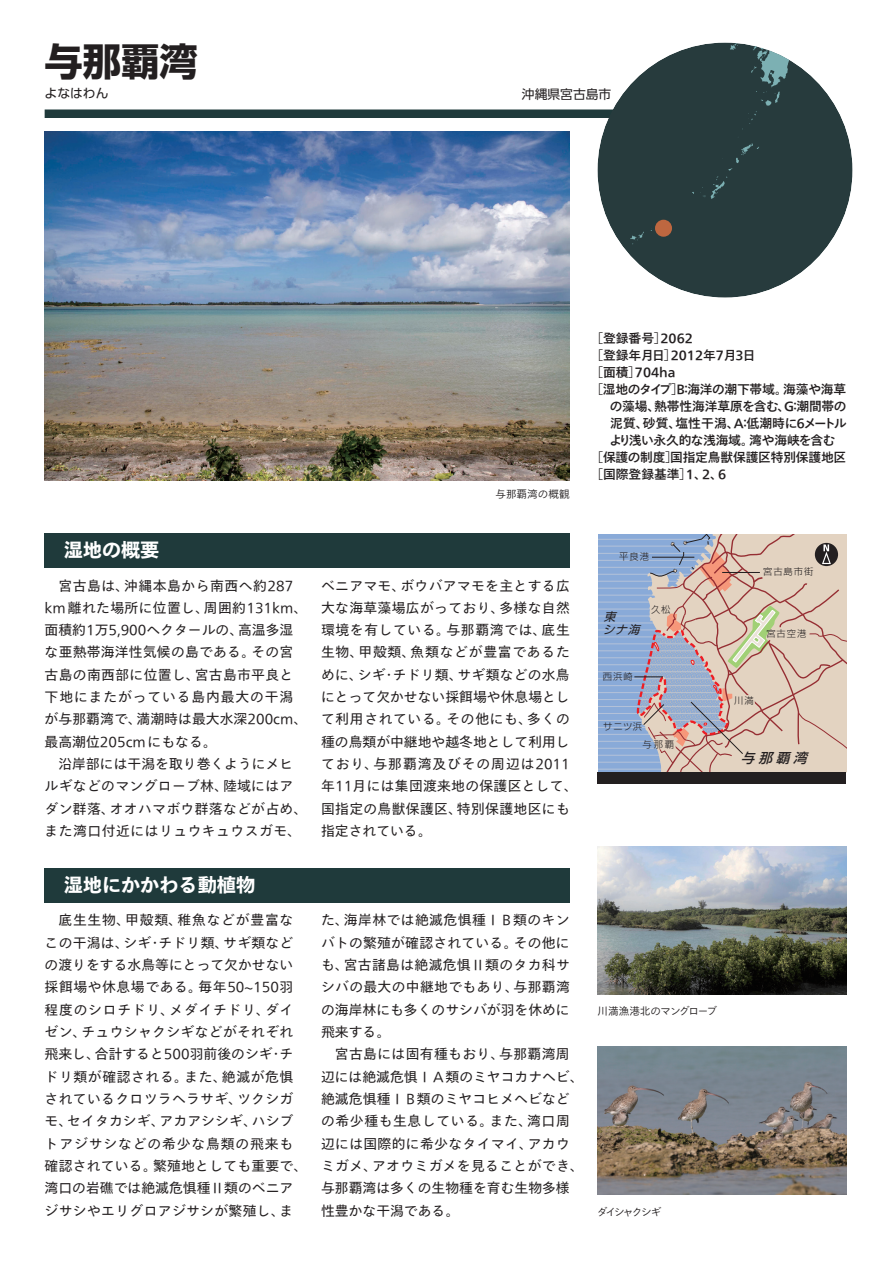
<style>
.page{position:relative;width:893px;height:1263px;background:#fff}
.page>*{position:absolute;margin:0;border:0;box-sizing:border-box;transform-origin:0 0}
.t1{font:700 38.25px "UD Shin Go Pr 6 N";color:#231f20}
.日本の湿地J本文{font:800 19.2px "Tazugane Gothic Std N";color:#fff}
.日本の湿地J本文-2{font:13.8px/22.4px "Tazugane Gothic Std N";letter-spacing:.025em;color:#231f20}
.t2{font:italic 500 13.5px "Shin Go Pr 6 N";color:#231f20}
.t3{font:500 12.75px/17px "Tazugane Gothic Std N";letter-spacing:-.01em;color:#231f20;text-align:justify}
.t4{font:12.75px "UD Shin Go Pr 6 N";color:#231f20}
.t5{font:italic 11.55px/13.5px "Shin Go Pr 6 N";color:#231f20}
.t6{font:300 10.65px "Tazugane Gothic Std N";letter-spacing:-.07em;color:#231f20}
.t7{font:300 10.65px "Tazugane Gothic Std N";color:#231f20}
.t8{font:300 10.65px "Tazugane Gothic Std N";letter-spacing:-.165em;color:#231f20}
.t9{font:300 9.3px "Shin Go Pr 6 N";letter-spacing:.1em;color:#231f20}
</style>
<div class="page">
<div style="left:45px;top:109px;width:606px;height:9px;background:#1f3a3b"></div>
<div style="left:597px;top:43px;width:256px;height:255px;background:#273b3d;border-radius:50%"></div>
<svg style="left:630px;top:232px;width:14px;height:13px"></svg>
<svg style="left:702px;top:143px;width:57px;height:56px"></svg>
<svg style="left:730px;top:43px;width:116px;height:87px"></svg>
<div style="left:655px;top:220px;width:17px;height:17px;background:#be6740;border-radius:50%"></div>
<img style="left:45px;top:132px;width:525px;height:348px">
<div style="left:597px;top:534px;width:249px;height:250px;background:#89aad8"></div>
<hr style="left:597px;top:546px;width:108px;height:1px;background:#b4c2d8">
<hr style="left:597px;top:539px;width:116px;height:1px;background:#b4c2d8">
<hr style="left:597px;top:553px;width:114px;height:1px;background:#b4c2d8">
<hr style="left:597px;top:560px;width:114px;height:1px;background:#b4c2d8">
<hr style="left:597px;top:567px;width:114px;height:1px;background:#b4c2d8">
<hr style="left:597px;top:574px;width:114px;height:1px;background:#b4c2d8">
<hr style="left:597px;top:581px;width:114px;height:1px;background:#b4c2d8">
<hr style="left:597px;top:588px;width:114px;height:1px;background:#b4c2d8">
<hr style="left:597px;top:595px;width:114px;height:1px;background:#b4c2d8">
<hr style="left:597px;top:602px;width:114px;height:1px;background:#b4c2d8">
<hr style="left:597px;top:609px;width:114px;height:1px;background:#b4c2d8">
<hr style="left:597px;top:616px;width:114px;height:1px;background:#b4c2d8">
<hr style="left:597px;top:623px;width:114px;height:1px;background:#b4c2d8">
<hr style="left:597px;top:630px;width:114px;height:1px;background:#b4c2d8">
<hr style="left:597px;top:637px;width:114px;height:1px;background:#b4c2d8">
<hr style="left:597px;top:644px;width:114px;height:1px;background:#b4c2d8">
<hr style="left:597px;top:650px;width:114px;height:1px;background:#b4c2d8">
<hr style="left:597px;top:657px;width:114px;height:1px;background:#b4c2d8">
<hr style="left:597px;top:664px;width:114px;height:1px;background:#b4c2d8">
<hr style="left:597px;top:671px;width:114px;height:1px;background:#b4c2d8">
<hr style="left:597px;top:678px;width:114px;height:1px;background:#b4c2d8">
<hr style="left:597px;top:685px;width:114px;height:1px;background:#b4c2d8">
<hr style="left:597px;top:692px;width:122px;height:1px;background:#b4c2d8">
<hr style="left:597px;top:699px;width:123px;height:1px;background:#b4c2d8">
<hr style="left:597px;top:706px;width:123px;height:1px;background:#b4c2d8">
<hr style="left:597px;top:713px;width:122px;height:1px;background:#b4c2d8">
<hr style="left:597px;top:720px;width:126px;height:1px;background:#b4c2d8">
<hr style="left:597px;top:727px;width:129px;height:1px;background:#b4c2d8">
<hr style="left:597px;top:734px;width:114px;height:1px;background:#b4c2d8">
<hr style="left:597px;top:741px;width:114px;height:1px;background:#b4c2d8">
<hr style="left:597px;top:748px;width:114px;height:1px;background:#b4c2d8">
<hr style="left:597px;top:755px;width:114px;height:1px;background:#b4c2d8">
<hr style="left:597px;top:762px;width:114px;height:1px;background:#b4c2d8">
<hr style="left:597px;top:769px;width:114px;height:1px;background:#b4c2d8">
<div style="left:597px;top:772px;width:249px;height:12px;background:#231f20"></div>
<svg style="left:633px;top:534px;width:213px;height:238px"></svg>
<div style="left:45px;top:534px;width:525px;height:34px;background:#1f3a3b"></div>
<div style="left:45px;top:868px;width:525px;height:34px;background:#1f3a3b"></div>
<img style="left:597px;top:1047px;width:249px;height:148px">
<img style="left:597px;top:846px;width:249px;height:148px">
<p class="t1" style="left:45px;top:30px;width:155px">与那覇湾</p>
<p class="t4" style="left:45px;top:83px;width:65px">よなはわん</p>
<p class="t4" style="left:522px;top:84px;width:91px">沖縄県宮古島市</p>
<p class="日本の湿地J本文" style="left:45px;top:539px;width:116px">　湿地の概要</p>
<p class="日本の湿地J本文-2" style="left:45px;top:575px;width:264px;text-indent:14px">宮古島は、沖縄本島から南西へ約287 km 離れた場所に位置し、周囲約131km、面積約1万5,900ヘクタールの、高温多湿な亜熱帯海洋性気候の島である。その宮古島の南西部に位置し、宮古島市平良と下地にまたがっている島内最大の干潟が与那覇湾で、満潮時は最大水深200cm、最高潮位205cmにもなる。</p>
<p class="日本の湿地J本文-2" style="left:45px;top:753px;width:264px;text-indent:14px">沿岸部には干潟を取り巻くようにメヒルギなどのマングローブ林、陸域にはアダン群落、オオハマボウ群落などが占め、また湾口付近にはリュウキュウスガモ、</p>
<p class="t7" style="left:495px;top:487px;width:76px">与那覇湾の概観</p>
<p class="日本の湿地J本文-2" style="left:321px;top:575px;width:258px">ベニアマモ、ボウバアマモを主とする広大な海草藻場広がっており、多様な自然環境を有している。与那覇湾では、底生生物、甲殻類、魚類などが豊富であるために、シギ・チドリ類、サギ類などの水鳥にとって欠かせない採餌場や休息場として利用されている。その他にも、多くの種の鳥類が中継地や越冬地として利用しており、与那覇湾及びその周辺は2011年11月には集団渡来地の保護区として、国指定の鳥獣保護区、特別保護地区にも指定されている。</p>
<p class="日本の湿地J本文" style="left:45px;top:874px;width:212px">　湿地にかかわる動植物</p>
<p class="日本の湿地J本文-2" style="left:45px;top:910px;width:264px;text-indent:14px">底生生物、甲殻類、稚魚などが豊富なこの干潟は、シギ・チドリ類、サギ類などの渡りをする水鳥等にとって欠かせない採餌場や休息場である。毎年50~150羽程度のシロチドリ、メダイチドリ、ダイゼン、チュウシャクシギなどがそれぞれ飛来し、合計すると500羽前後のシギ・チドリ類が確認される。また、絶滅が危惧されているクロツラヘラサギ、ツクシガモ、セイタカシギ、アカアシシギ、ハシブトアジサシなどの希少な鳥類の飛来も確認されている。繁殖地としても重要で、湾口の岩礁では絶滅危惧種Ⅱ類のベニアジサシやエリグロアジサシが繁殖し、ま</p>
<p class="日本の湿地J本文-2" style="left:321px;top:910px;width:250px;text-align:justify">た、海岸林では絶滅危惧種Ⅰ B 類のキンバトの繁殖が確認されている。その他にも、宮古諸島は絶滅危惧Ⅱ類のタカ科サシバの最大の中継地でもあり、与那覇湾の海岸林にも多くのサシバが羽を休めに飛来する。</p>
<p class="日本の湿地J本文-2" style="left:321px;top:1044px;width:264px;text-indent:14px">宮古島には固有種もおり、与那覇湾周辺には絶滅危惧ⅠA類のミヤコカナヘビ、絶滅危惧種ⅠB類のミヤコヒメヘビなどの希少種も生息している。また、湾口周辺には国際的に希少なタイマイ、アカウミガメ、アオウミガメを見ることができ、与那覇湾は多くの生物種を育む生物多様性豊かな干潟である。</p>
<p class="t3" style="left:590px;top:331px;width:104px">［登録番号］2062</p>
<p class="t3" style="left:590px;top:348px;width:167px">［登録年月日］2012年7月3日</p>
<p class="t3" style="left:590px;top:365px;width:87px">［面積］704ha</p>
<p class="t3" style="left:609px;top:382px;width:239px;text-indent:-19px">［湿地のタイプ］B：海洋の潮下帯域。海藻や海草の藻場、熱帯性海洋草原を含む、G：潮間帯の泥質、砂質、塩性干潟、A：低潮時に６メートルより浅い永久的な浅海域。湾や海峡を含む</p>
<p class="t3" style="left:590px;top:450px;width:258px">［保護の制度］国指定鳥獣保護区特別保護地区</p>
<p class="t3" style="left:590px;top:467px;width:137px">［国際登録基準］1、2、6</p>
<p class="t9" style="left:619px;top:549px;width:31px">平良港</p>
<p class="t5" style="left:603px;top:609px;width:43px">東<br>シナ海</p>
<p class="t9" style="left:651px;top:601px;width:21px">久松</p>
<p class="t9" style="left:603px;top:669px;width:31px">西浜崎</p>
<p class="t9" style="left:603px;top:719px;width:40px">サニツ浜</p>
<p class="t9" style="left:642px;top:737px;width:33px">与那覇</p>
<p class="t9" style="left:763px;top:564px;width:52px">宮古島市街</p>
<p class="t9" style="left:766px;top:626px;width:41px">宮古空港</p>
<p class="t9" style="left:734px;top:693px;width:21px">川満</p>
<p class="t2" style="left:741px;top:746px;width:73px">与那覇湾</p>
<p class="t6" style="left:597px;top:1004px;width:121px">川満漁港北のマングローブ</p>
<p class="t8" style="left:597px;top:1205px;width:66px">ダイシャクシギ</p>
</div>
